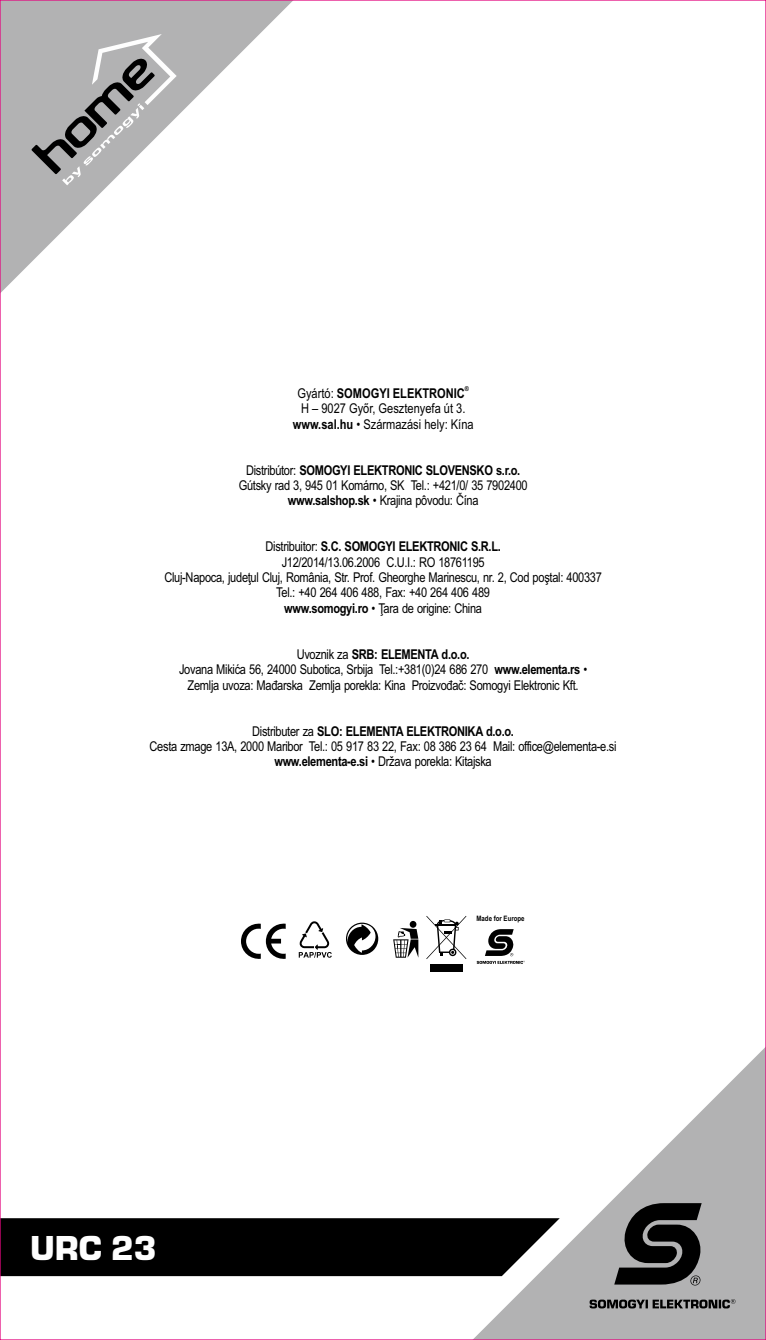
<style>
.page{position:relative;width:766px;height:1340px;background:#fff}
.page>*{position:absolute;margin:0;border:0;box-sizing:border-box;transform-origin:0 0}
.t1{font:36px "Eurostile TEE Blac";color:#fefefe}
.t2{font:13.5px/15.3px "Arial Narrow";letter-spacing:-.025em;color:#000;text-align:center}
.t3{font:13.5px/15.3px "Arial Narrow";color:#000;text-align:center}
.t4{font:700 7.42px "Arial Narrow";color:#000}
.t5{font:700 6.75px "Arial Narrow";color:#000}
.s1{font-weight:700}
</style>
<div class="page">
<div style="left:2px;top:1218px;width:457px;height:58px;background:#000"></div>
<svg style="left:2px;top:2px;width:290px;height:290px"></svg>
<svg style="left:31px;top:34px;width:146px;height:151px"></svg>
<svg style="left:459px;top:1049px;width:304px;height:288px"></svg>
<svg style="left:614px;top:1203px;width:88px;height:82px;background:#3d3d3d"></svg>
<svg style="left:589px;top:1298px;width:146px;height:10px"></svg>
<svg style="left:393px;top:920px;width:25px;height:37px"></svg>
<svg style="left:241px;top:923px;width:44px;height:36px"></svg>
<svg style="left:476px;top:929px;width:48px;height:34px"></svg>
<svg style="left:426px;top:916px;width:40px;height:43px"></svg>
<div style="left:430px;top:963px;width:32px;height:8px;background:#000"></div>
<svg style="left:299px;top:921px;width:33px;height:36px"></svg>
<svg style="left:346px;top:922px;width:32px;height:32px"></svg>
<p class="t5" style="left:465px;top:386px;width:6px">®</p>
<p class="t3" style="left:293px;top:387px;width:182px">Gyártó: <span class="s1">SOMOGYI ELEKTRONIC<br></span>H – 9027 Győr, Gesztenyefa út 3. <span class="s1">www.sal.hu</span> • Származási hely: Kína</p>
<p class="t2" style="left:239px;top:463px;width:290px">Distribútor: <span class="s1">SOMOGYI ELEKTRONIC SLOVENSKO s.r.o.<br></span>Gútsky rad 3, 945 01 Komárno, SK Tel.: +421/0/ 35 7902400 <span class="s1">www.salshop.sk</span> • Krajina pôvodu: Čína</p>
<p class="t2" style="left:164px;top:540px;width:439px">Distribuitor: <span class="s1">S.C. SOMOGYI ELEKTRONIC S.R.L.<br></span>J12/2014/13.06.2006 C.U.I.: RO 18761195<br>Cluj-Napoca, judeţul Cluj, România, Str. Prof. Gheorghe Marinescu, nr. 2, Cod poştal: 400337<br>Tel.: +40 264 406 488, Fax: +40 264 406 489<br><span class="s1">www.somogyi.ro</span> • Ţara de origine: China</p>
<p class="t2" style="left:179px;top:647px;width:409px">Uvoznik za <span class="s1">SRB: ELEMENTA d.o.o.<br></span>Jovana Mikića 56, 24000 Subotica, Srbija Tel.:+381(0)24 686 270 <span class="s1">www.elementa.rs</span> •<br>Zemlja uvoza: Mađarska Zemlja porekla: Kina Proizvođač: Somogyi Elektronic Kft.</p>
<p class="t2" style="left:150px;top:724px;width:468px">Distributer za <span class="s1">SLO: ELEMENTA ELEKTRONIKA d.o.o.<br></span>Cesta zmage 13A, 2000 Maribor Tel.: 05 917 83 22, Fax: 08 386 23 64 Mail: office@elementa-e.si <span class="s1">www.elementa-e.si</span> • Država porekla: Kitajska</p>
<h1 class="t1" style="left:30px;top:1233px;width:128px">URC 23</h1>
<p class="t4" style="left:476px;top:915px;width:50px">Made for Europe</p>
</div>
